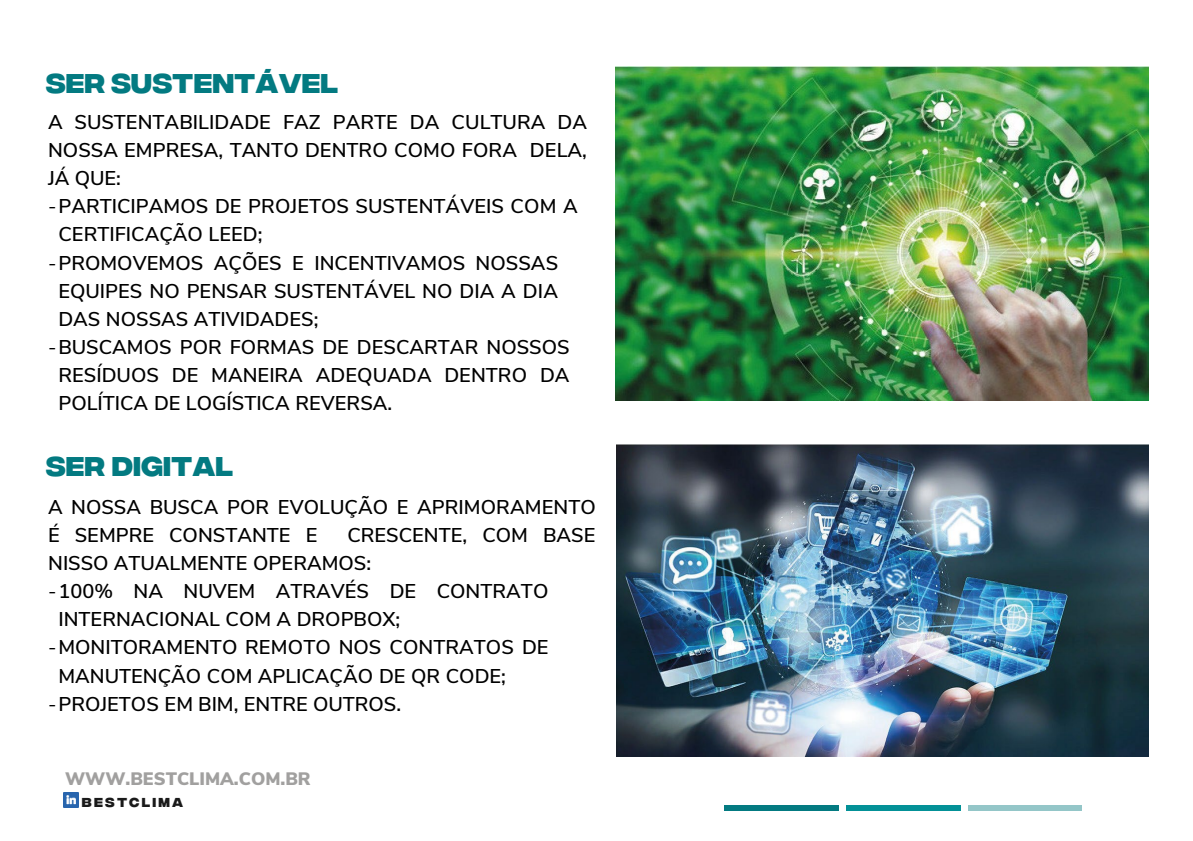
<style>
.page{position:relative;width:1193px;height:841px;background:#fff}
.page>*{position:absolute;margin:0;border:0;box-sizing:border-box;transform-origin:0 0}
.t1{font:700 27.2px "Integral CF";color:#037a81}
.t2{font:600 20px/28px "Nunito Sans";color:#010101}
.t3{font:900 18px "Nunito Sans";color:#a1a09f}
.t4{font:700 13px "Integral CF";letter-spacing:.17em;color:#1a1a1a}
.s1{font-weight:400}
</style>
<div class="page">
<div style="left:724px;top:806px;width:114px;height:5px;background:#037a81"></div>
<div style="left:846px;top:806px;width:113px;height:5px;background:#039197"></div>
<div style="left:967px;top:806px;width:114px;height:5px;background:#94c6c8"></div>
<img style="left:615px;top:66px;width:533px;height:335px">
<img style="left:616px;top:444px;width:532px;height:312px">
<img style="left:63px;top:792px;width:15px;height:16px">
<h2 class="t1" style="left:46px;top:68px;width:294px">SER SUSTENTÁVEL</h2>
<p class="t2" style="left:48px;top:107px;width:540px;text-align:justify">A SUSTENTABILIDADE FAZ PARTE DA CULTURA DA NOSSA EMPRESA, TANTO DENTRO COMO FORA DELA, JÁ QUE:</p>
<p class="t2" style="left:58px;top:191px;width:520px;text-indent:-10px"><span class="s1">‐</span>PARTICIPAMOS DE PROJETOS SUSTENTÁVEIS COM A<br>CERTIFICAÇÃO LEED;</p>
<p class="t2" style="left:58px;top:247px;width:501px;text-align:justify;text-indent:-10px"><span class="s1">‐</span>PROMOVEMOS AÇÕES E INCENTIVAMOS NOSSAS EQUIPES NO PENSAR SUSTENTÁVEL NO DIA A DIA DAS NOSSAS ATIVIDADES;</p>
<p class="t2" style="left:58px;top:332px;width:512px;text-align:justify;text-indent:-10px"><span class="s1">‐</span>BUSCAMOS POR FORMAS DE DESCARTAR NOSSOS RESÍDUOS DE MANEIRA ADEQUADA DENTRO DA POLÍTICA DE LOGÍSTICA REVERSA.</p>
<p class="t1" style="left:46px;top:451px;width:189px">SER DIGITAL</p>
<p class="t2" style="left:48px;top:492px;width:549px">A NOSSA BUSCA POR EVOLUÇÃO E APRIMORAMENTO<br>É SEMPRE CONSTANTE E</p>
<p class="t2" style="left:48px;top:520px;width:548px;text-indent:299px">CRESCENTE, COM BASE<br>NISSO ATUALMENTE OPERAMOS:</p>
<p class="t2" style="left:58px;top:576px;width:491px;text-indent:-10px"><span class="s1">‐</span>100% NA NUVEM ATRAVÉS DE CONTRATO<br>INTERNACIONAL COM A DROPBOX;</p>
<p class="t2" style="left:58px;top:632px;width:491px;text-indent:-10px"><span class="s1">‐</span>MONITORAMENTO REMOTO NOS CONTRATOS DE<br>MANUTENÇÃO COM APLICAÇÃO DE QR CODE;</p>
<p class="t2" style="left:48px;top:688px;width:354px"><span class="s1">‐</span>PROJETOS EM BIM, ENTRE OUTROS.</p>
<p class="t3" style="left:65px;top:766px;width:247px">WWW.BESTCLIMA.COM.BR</p>
<p class="t4" style="left:82px;top:795px;width:103px">BESTCLIMA</p>
</div>
